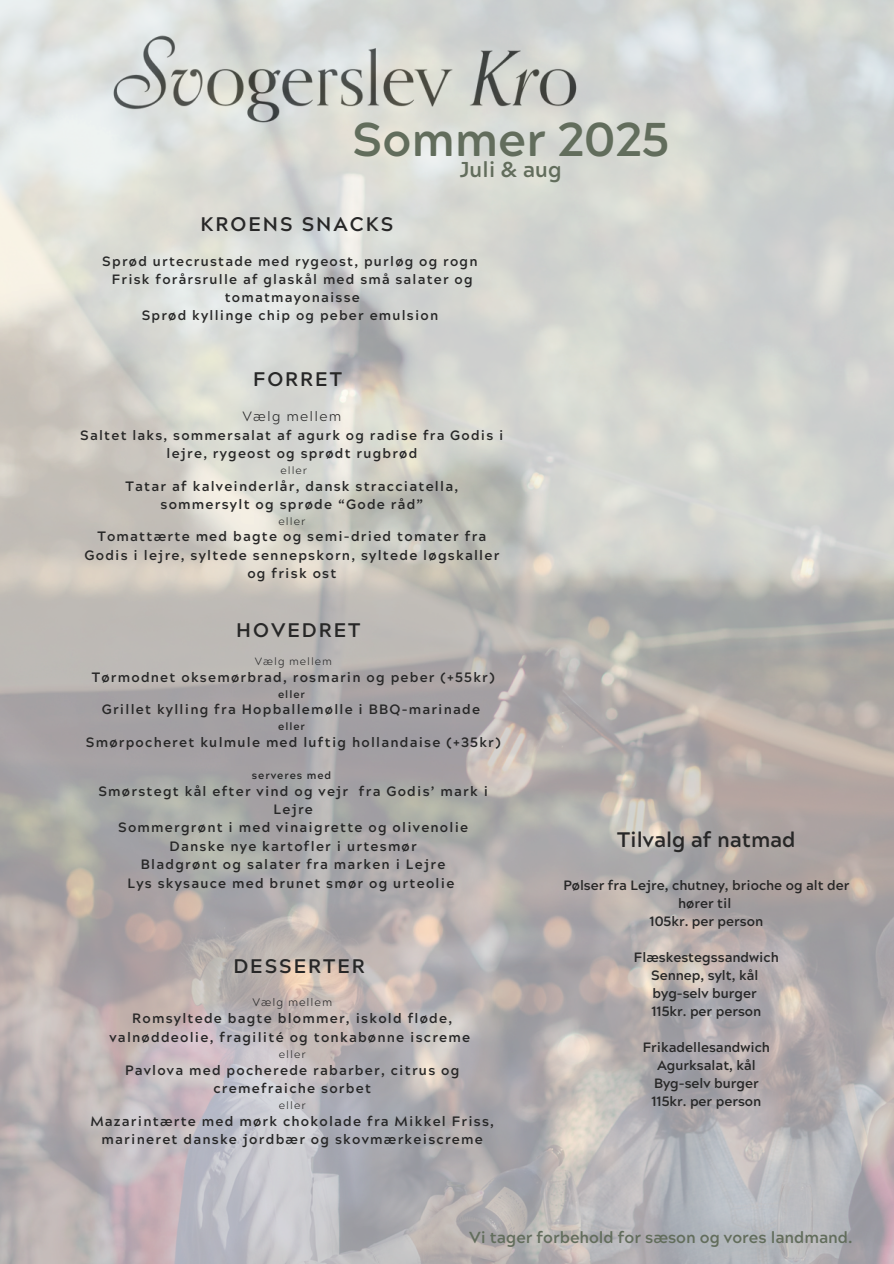
<style>
.page{position:relative;width:894px;height:1264px;background:#fff}
.page>*{position:absolute;margin:0;border:0;box-sizing:border-box;transform-origin:0 0}
.t1{font:700 47.25px "Acherus Grotesque";color:#626d5c}
.t2{font:700 21.45px "Acherus Grotesque";color:#626d5c}
.t3{font:700 21px "Acherus Grotesque";color:#272727}
.t4{font:700 19.65px "Acherus Grotesque";letter-spacing:.1em;color:#272727}
.t5{font:700 16.05px "Acherus Grotesque";color:#626d5c}
.t6{font:700 13.65px/18.3px "Acherus Grotesque";letter-spacing:.09em;color:#272727;text-align:center}
.t7{font:700 13.5px/18.3px "Acherus Grotesque";letter-spacing:.09em;color:#272727;text-align:center}
.t8{font:700 13.5px/18px "Acherus Grotesque";color:#272727;text-align:center}
.t9{font:300 13.5px "Acherus Grotesque";letter-spacing:.09em;color:#272727}
.t10{font:300 10.95px "Acherus Grotesque";letter-spacing:.09em;color:#272727}
.t11{font:300 10.65px "Acherus Grotesque";letter-spacing:.09em;color:#272727}
.t12{font:700 10.5px "Acherus Grotesque";letter-spacing:.09em;color:#272727}
.t13{font:300 10.5px "Acherus Grotesque";letter-spacing:.09em;color:#272727}
</style>
<div class="page">
<img style="left:0;top:0;width:893px;height:1263px">
<p class="t1" style="left:352px;top:121px;width:318px">Sommer 2025</p>
<h3 class="t2" style="left:459px;top:161px;width:104px">Juli &amp; aug</h3>
<h1 class="t4" style="left:200px;top:216px;width:194px">KROENS SNACKS</h1>
<h2 class="t7" style="left:102px;top:254px;width:376px">Sprød urtecrustade med rygeost, purløg og rogn Frisk forårsrulle af glaskål med små salater og tomatmayonaisse<br>Sprød kyllinge chip og peber emulsion</h2>
<h5 class="t4" style="left:253px;top:371px;width:90px">FORRET</h5>
<h2 class="t9" style="left:242px;top:411px;width:100px">Vælg mellem</h2>
<p class="t7" style="left:80px;top:428px;width:424px">Saltet laks, sommersalat af agurk og radise fra Godis i lejre, rygeost og sprødt rugbrød</p>
<p class="t13" style="left:280px;top:466px;width:28px">eller</p>
<p class="t6" style="left:125px;top:478px;width:334px">Tatar af kalveinderlår, dansk stracciatella, sommersylt og sprøde “Gode råd”</p>
<p class="t11" style="left:278px;top:516px;width:28px">eller</p>
<p class="t6" style="left:84px;top:529px;width:416px">Tomattærte med bagte og semi-dried tomater fra<br>Godis i lejre, syltede sennepskorn, syltede løgskaller og frisk ost</p>
<p class="t4" style="left:236px;top:622px;width:126px">HOVEDRET</p>
<h2 class="t13" style="left:255px;top:657px;width:78px">Vælg mellem</h2>
<p class="t7" style="left:92px;top:669px;width:404px">Tørmodnet oksemørbrad, rosmarin og peber (+55kr)</p>
<p class="t12" style="left:278px;top:689px;width:28px">eller</p>
<p class="t7" style="left:102px;top:702px;width:380px">Grillet kylling fra Hopballemølle i BBQ-marinade</p>
<p class="t12" style="left:278px;top:722px;width:28px">eller</p>
<p class="t7" style="left:86px;top:734px;width:416px">Smørpocheret kulmule med luftig hollandaise (+35kr)</p>
<p class="t12" style="left:252px;top:771px;width:81px">serveres med</p>
<p class="t7" style="left:98px;top:783px;width:391px">Smørstegt kål efter vind og vejr fra Godis’ mark i Lejre<br>Sommergrønt i med vinaigrette og olivenolie Danske nye kartofler i urtesmør<br>Bladgrønt og salater fra marken i Lejre<br>Lys skysauce med brunet smør og urteolie</p>
<h5 class="t4" style="left:233px;top:958px;width:133px">DESSERTER</h5>
<h2 class="t10" style="left:252px;top:997px;width:81px">Vælg mellem</h2>
<p class="t6" style="left:109px;top:1011px;width:362px">Romsyltede bagte blommer, iskold fløde, valnøddeolie, fragilité og tonkabønne iscreme</p>
<p class="t11" style="left:279px;top:1049px;width:28px">eller</p>
<p class="t6" style="left:125px;top:1062px;width:336px">Pavlova med pocherede rabarber, citrus og cremefraiche sorbet</p>
<p class="t11" style="left:279px;top:1101px;width:28px">eller</p>
<p class="t6" style="left:90px;top:1113px;width:405px">Mazarintærte med mørk chokolade fra Mikkel Friss, marineret danske jordbær og skovmærkeiscreme</p>
<p class="t3" style="left:617px;top:831px;width:180px">Tilvalg af natmad</p>
<p class="t8" style="left:563px;top:878px;width:287px">Pølser fra Lejre, chutney, brioche og alt der hører til<br>105kr. per person</p>
<p class="t8" style="left:633px;top:950px;width:146px">Flæskestegssandwich<br>Sennep, sylt, kål byg-selv burger</p>
<h3 class="t8" style="left:651px;top:1004px;width:111px">115kr. per person</h3>
<h3 class="t8" style="left:642px;top:1040px;width:129px">Frikadellesandwich<br>Agurksalat, kål<br>Byg-selv burger<br>115kr. per person</h3>
<h5 class="t5" style="left:469px;top:1231px;width:385px">Vi tager forbehold for sæson og vores landmand.</h5>
</div>
